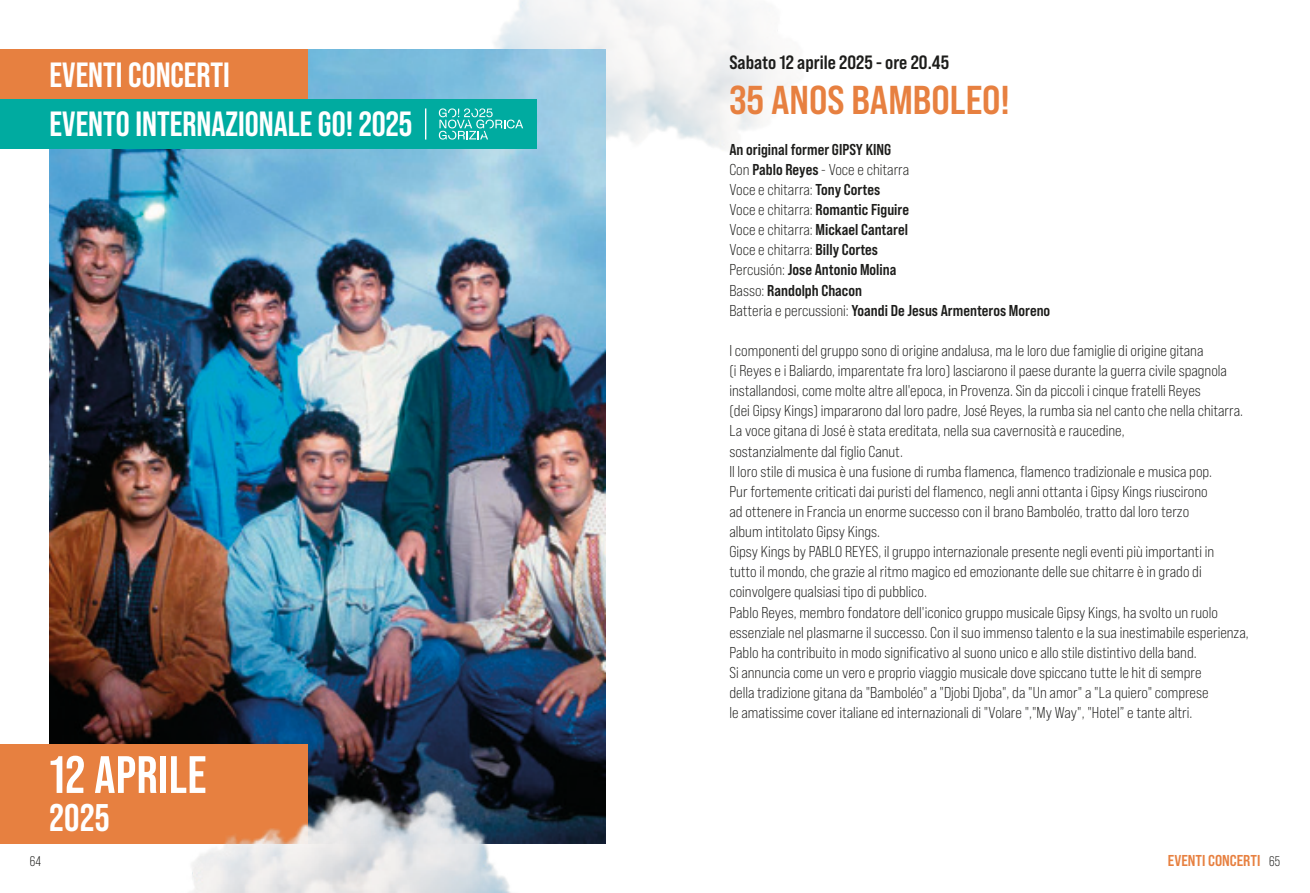
<style>
.page{position:relative;width:1310px;height:893px;background:#fff}
.page>*{position:absolute;margin:0;border:0;box-sizing:border-box;transform-origin:0 0}
.t1{font:700 52.5px "Bebas Neue Pro";letter-spacing:.01em;color:#fff}
.t2{font:40.25px "Bebas Neue Pro Sm E Bd";color:#e78040}
.t3{font:700 38.5px "Bebas Neue Pro";color:#fff}
.t4{font:700 35px "Bebas Neue Pro";color:#fff}
.t5{font:19.25px "Bebas Neue Pro Sm E Bd";color:#1d1d1b}
.t6{font:15.75px/20.1px "Bebas Neue Pro Sm E Bk";color:#1d1d1b}
.t7{font:15.75px/20.1px "Bebas Neue Pro Sm E Bd";color:#1d1d1b}
.t8{font:15.75px "Bebas Neue Pro Sm E Bd";color:#e78040}
.t9{font:14px "Bebas Neue Pro";color:#1d1d1b}
.s1{font-family:"Bebas Neue Pro Sm E Bd"}
.s2{font-family:"Bebas Neue Pro Sm E Bk"}
</style>
<div class="page">
<img style="left:407px;top:0;width:385px;height:199px">
<img style="left:50px;top:50px;width:555px;height:697px">
<div style="left:0;top:50px;width:308px;height:49px;background:#e78040"></div>
<div style="left:0;top:744px;width:308px;height:99px;background:#e78040"></div>
<img style="left:122px;top:747px;width:484px;height:146px">
<div style="left:0;top:99px;width:536px;height:50px;background:#00aba0"></div>
<svg style="left:439px;top:108px;width:84px;height:32px"></svg>
<hr style="left:425px;top:108px;width:1px;height:32px;background:#fff">
<h3 class="t4" style="left:50px;top:54px;width:182px">EVENTI CONCERTI</h3>
<h3 class="t4" style="left:50px;top:104px;width:364px">EVENTO INTERNAZIONALE GO! 2025</h3>
<h1 class="t1" style="left:50px;top:745px;width:158px">12 APRILE</h1>
<h3 class="t3" style="left:50px;top:796px;width:61px">2025</h3>
<p class="t5" style="left:729px;top:51px;width:221px">Sabato 12 aprile 2025 - ore 20.45</p>
<h2 class="t2" style="left:729px;top:76px;width:282px">35 ANOS BAMBOLEO!</h2>
<p class="t7" style="left:729px;top:139px;width:163px">An original former GIPSY KING</p>
<p class="t6" style="left:729px;top:159px;width:181px">Con <span class="s1">Pablo Reyes</span> - Voce e chitarra<br>Voce e chitarra: <span class="s1">Tony Cortes</span></p>
<p class="t7" style="left:729px;top:199px;width:181px"><span class="s2">Voce e chitarra:</span> Romantic Figuire<br><span class="s2">Voce e chitarra:</span> Mickael Cantarel</p>
<p class="t6" style="left:729px;top:240px;width:150px">Voce e chitarra: <span class="s1">Billy Cortes</span></p>
<p class="t7" style="left:729px;top:260px;width:322px"><span class="s2">Percusión:</span> Jose Antonio Molina<br><span class="s2">Basso:</span> Randolph Chacon<br><span class="s2">Batteria e percussioni:</span> Yoandi De Jesus Armenteros Moreno</p>
<p class="t6" style="left:729px;top:340px;width:521px">I componenti del gruppo sono di origine andalusa, ma le loro due famiglie di origine gitana<br>(i Reyes e i Baliardo, imparentate fra loro) lasciarono il paese durante la guerra civile spagnola installandosi, come molte altre all'epoca, in Provenza. Sin da piccoli i cinque fratelli Reyes<br>(dei Gipsy Kings) impararono dal loro padre, José Reyes, la rumba sia nel canto che nella chitarra.<br>La voce gitana di José è stata ereditata, nella sua cavernosità e raucedine,<br>sostanzialmente dal figlio Canut.<br>Il loro stile di musica è una fusione di rumba flamenca, flamenco tradizionale e musica pop.<br>Pur fortemente criticati dai puristi del flamenco, negli anni ottanta i Gipsy Kings riuscirono<br>ad ottenere in Francia un enorme successo con il brano Bamboléo, tratto dal loro terzo<br>album intitolato Gipsy Kings.<br>Gipsy Kings by PABLO REYES, il gruppo internazionale presente negli eventi più importanti in<br>tutto il mondo, che grazie al ritmo magico ed emozionante delle sue chitarre è in grado di coinvolgere qualsiasi tipo di pubblico.<br>Pablo Reyes, membro fondatore dell'iconico gruppo musicale Gipsy Kings, ha svolto un ruolo essenziale nel plasmarne il successo. Con il suo immenso talento e la sua inestimabile esperienza, Pablo ha contribuito in modo significativo al suono unico e allo stile distintivo della band.<br>Si annuncia come un vero e proprio viaggio musicale dove spiccano tutte le hit di sempre<br>della tradizione gitana da "Bamboléo" a "Djobi Djoba", da "Un amor" a "La quiero" comprese<br>le amatissime cover italiane ed internazionali di "Volare ","My Way", "Hotel” e tante altri.</p>
<p class="t8" style="left:1167px;top:851px;width:94px">EVENTI CONCERTI</p>
<p class="t9" style="left:30px;top:853px;width:13px">64</p>
<p class="t9" style="left:1269px;top:853px;width:12px">65</p>
</div>
